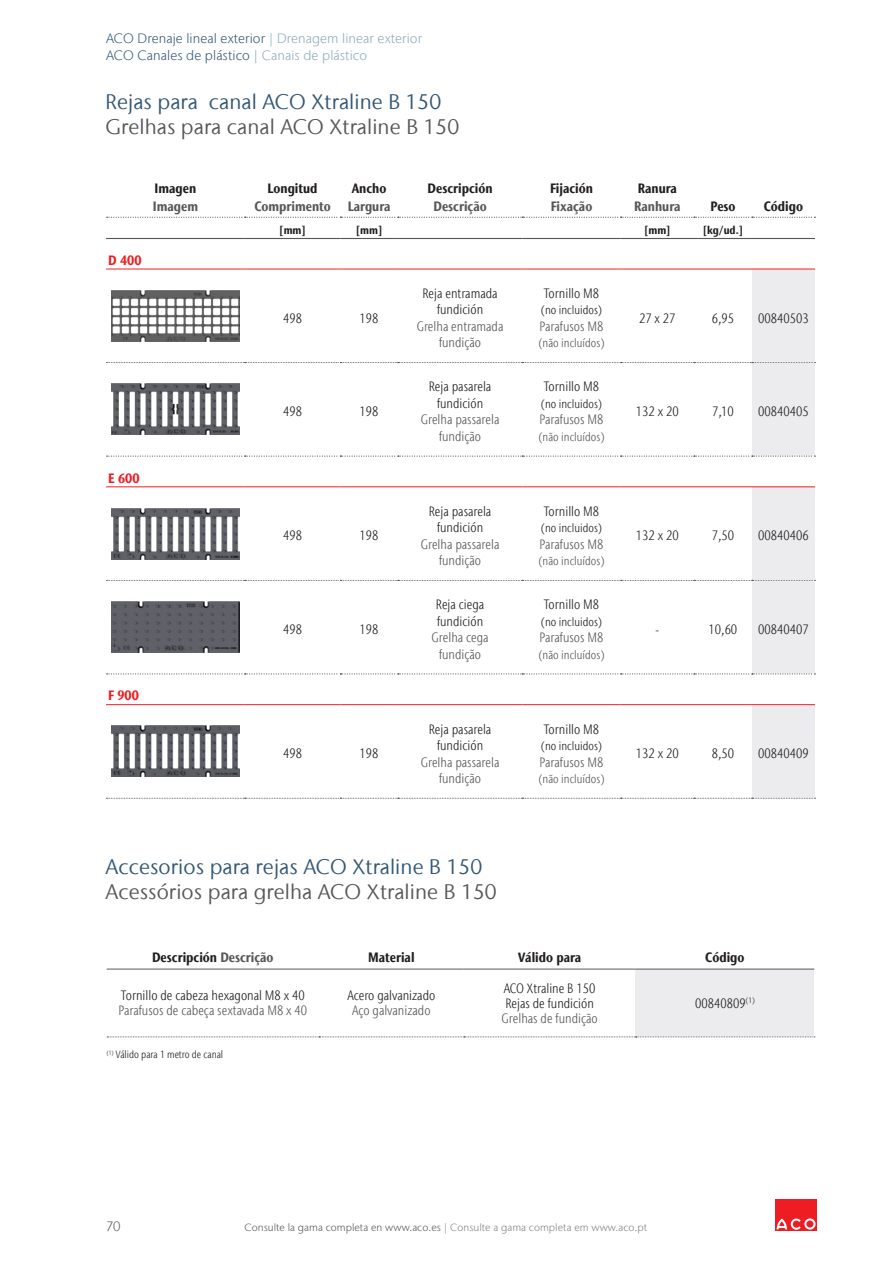
<style>
.page{position:relative;width:893px;height:1263px;background:#fff}
.page>*{position:absolute;margin:0;border:0;box-sizing:border-box;transform-origin:0 0}
.Intermediate_heading_-_blue{font:21px/25.2px "Stone Sans IIITC Com";letter-spacing:.005em;color:#57585a}
.Text{font:300 condensed 13.5px/16.5px "Stone Sans IIITC Com";color:#231f20;text-align:center}
.Text-2{font:300 condensed 13.5px/16.5px "Stone Sans IIITC Com";color:#57585a;text-align:center}
.X-axis{font:700 condensed 13.5px "Stone Sans IIITC Com";color:#231f20}
.t1{font:300 13.5px/17.9px "Stone Sans IIITC Com";letter-spacing:.005em;color:#335875}
.X-axis-2{font:700 condensed 13.5px "Stone Sans IIITC Com";color:#57585a}
.Product_name___Detail{font:700 condensed 13.5px "Stone Sans IIITC Com";color:#ee1d23}
.t2{font:300 13.5px "Stone Sans IIITC Com";color:#57585a}
.Text-3{font:300 condensed 12px "Stone Sans IIITC Com";color:#57585a}
.Text-4{font:300 condensed 12px "Stone Sans IIITC Com";color:#231f20}
.X-axis___Dimensions{font:700 condensed 11.25px "Stone Sans IIITC Com";color:#231f20}
.t3{font:300 10.5px "Stone Sans IIITC Pro";letter-spacing:.005em;color:#57585a}
.t4{font:300 condensed 10.5px "Stone Sans IIITC Com";color:#231f20}
.s1{color:#8aacbc}
.s2{color:#335875}
.s3{color:#231f20}
.s4{color:#57585a}
.s5{color:#808285}
</style>
<div class="page">
<div style="left:775px;top:1199px;width:13px;height:32px;background:#ee1d23"></div>
<div style="left:789px;top:1199px;width:13px;height:32px;background:#ee1d23"></div>
<div style="left:803px;top:1199px;width:13px;height:32px;background:#ee1d23"></div>
<svg style="left:776px;top:1218px;width:39px;height:12px"></svg>
<svg style="left:107px;top:217px;width:708px;height:1px"></svg>
<hr style="left:106px;top:238px;width:139px;height:1px;background:#57585a">
<hr style="left:245px;top:238px;width:95px;height:1px;background:#57585a">
<hr style="left:340px;top:238px;width:58px;height:1px;background:#57585a">
<hr style="left:398px;top:238px;width:124px;height:1px;background:#57585a">
<hr style="left:522px;top:238px;width:99px;height:1px;background:#57585a">
<hr style="left:621px;top:238px;width:73px;height:1px;background:#57585a">
<hr style="left:694px;top:238px;width:58px;height:1px;background:#57585a">
<hr style="left:752px;top:238px;width:63px;height:1px;background:#57585a">
<svg style="left:106px;top:269px;width:710px;height:530px"></svg>
<img style="left:112px;top:290px;width:127px;height:51px">
<img style="left:112px;top:384px;width:127px;height:51px">
<img style="left:112px;top:508px;width:127px;height:51px">
<img style="left:112px;top:602px;width:127px;height:51px">
<img style="left:112px;top:726px;width:127px;height:51px">
<div style="left:635px;top:969px;width:179px;height:68px;background:#ececee"></div>
<svg style="left:107px;top:1036px;width:708px;height:1px"></svg>
<hr style="left:107px;top:969px;width:212px;height:1px;background:#57585a">
<hr style="left:319px;top:969px;width:145px;height:1px;background:#57585a">
<hr style="left:464px;top:969px;width:171px;height:1px;background:#57585a">
<hr style="left:635px;top:969px;width:179px;height:1px;background:#57585a">
<p class="t1" style="left:106px;top:29px;width:317px">ACO Drenaje lineal exterior <span class="s1">| Drenagem linear exterior<br></span>ACO Canales de plástico <span class="s1">| Canais de plástico</span></p>
<p class="Intermediate_heading_-_blue" style="left:105px;top:89px;width:355px"><span class="s2">Rejas para canal ACO Xtraline B 150<br></span>Grelhas para canal ACO Xtraline B 150</p>
<p class="X-axis" style="left:155px;top:180px;width:43px">Imagen</p>
<p class="X-axis-2" style="left:153px;top:198px;width:47px">Imagem</p>
<p class="X-axis" style="left:268px;top:180px;width:51px">Longitud</p>
<p class="X-axis-2" style="left:254px;top:198px;width:78px">Comprimento</p>
<p class="X-axis" style="left:352px;top:180px;width:36px">Ancho</p>
<p class="X-axis-2" style="left:348px;top:198px;width:44px">Largura</p>
<p class="X-axis" style="left:428px;top:180px;width:66px">Descripción</p>
<p class="X-axis-2" style="left:433px;top:198px;width:55px">Descrição</p>
<p class="X-axis" style="left:550px;top:180px;width:44px">Fijación</p>
<p class="X-axis-2" style="left:551px;top:198px;width:43px">Fixação</p>
<p class="X-axis" style="left:638px;top:180px;width:41px">Ranura</p>
<p class="X-axis-2" style="left:634px;top:198px;width:48px">Ranhura</p>
<p class="X-axis" style="left:710px;top:198px;width:27px">Peso</p>
<p class="X-axis" style="left:764px;top:198px;width:41px">Código</p>
<p class="Product_name___Detail" style="left:108px;top:251px;width:35px">D 400</p>
<p class="Product_name___Detail" style="left:108px;top:469px;width:33px">E 600</p>
<p class="Product_name___Detail" style="left:108px;top:687px;width:32px">F 900</p>
<p class="X-axis___Dimensions" style="left:279px;top:223px;width:28px">[mm]</p>
<p class="X-axis___Dimensions" style="left:356px;top:223px;width:28px">[mm]</p>
<p class="X-axis___Dimensions" style="left:644px;top:223px;width:28px">[mm]</p>
<p class="X-axis___Dimensions" style="left:703px;top:223px;width:42px">[kg/ud.]</p>
<p class="Text" style="left:283px;top:310px;width:20px">498</p>
<p class="Text" style="left:360px;top:310px;width:20px">198</p>
<p class="Text" style="left:423px;top:285px;width:77px">Reja entramada</p>
<p class="Text" style="left:437px;top:301px;width:48px">fundición</p>
<p class="Text-2" style="left:417px;top:318px;width:88px">Grelha entramada fundição</p>
<p class="Text" style="left:544px;top:285px;width:57px">Tornillo M8</p>
<p class="Text-4" style="left:541px;top:303px;width:62px">(no incluidos)</p>
<p class="Text-2" style="left:540px;top:318px;width:65px">Parafusos M8</p>
<p class="Text-3" style="left:539px;top:336px;width:67px">(não incluídos)</p>
<p class="Text" style="left:639px;top:310px;width:38px">27 x 27</p>
<p class="Text" style="left:712px;top:310px;width:24px">6,95</p>
<p class="Text" style="left:758px;top:310px;width:52px">00840503</p>
<p class="Text" style="left:283px;top:403px;width:20px">498</p>
<p class="Text" style="left:360px;top:403px;width:20px">198</p>
<p class="Text-2" style="left:421px;top:378px;width:80px"><span class="s3">Reja pasarela fundición<br></span>Grelha passarela fundição</p>
<p class="Text" style="left:544px;top:378px;width:57px">Tornillo M8</p>
<p class="Text-4" style="left:541px;top:396px;width:62px">(no incluidos)</p>
<p class="Text-2" style="left:540px;top:411px;width:65px">Parafusos M8</p>
<p class="Text-3" style="left:539px;top:429px;width:67px">(não incluídos)</p>
<p class="Text" style="left:636px;top:403px;width:44px">132 x 20</p>
<p class="Text" style="left:712px;top:403px;width:23px">7,10</p>
<p class="Text" style="left:758px;top:403px;width:52px">00840405</p>
<p class="Text" style="left:283px;top:527px;width:20px">498</p>
<p class="Text" style="left:360px;top:527px;width:20px">198</p>
<p class="Text" style="left:429px;top:503px;width:64px">Reja pasarela fundición</p>
<p class="Text-2" style="left:421px;top:536px;width:80px">Grelha passarela fundição</p>
<p class="Text" style="left:544px;top:503px;width:57px">Tornillo M8</p>
<p class="Text-4" style="left:541px;top:521px;width:62px">(no incluidos)</p>
<p class="Text-2" style="left:540px;top:536px;width:65px">Parafusos M8</p>
<p class="Text-3" style="left:539px;top:554px;width:67px">(não incluídos)</p>
<p class="Text" style="left:636px;top:527px;width:44px">132 x 20</p>
<p class="Text" style="left:712px;top:527px;width:24px">7,50</p>
<p class="Text" style="left:758px;top:527px;width:52px">00840406</p>
<p class="Text" style="left:283px;top:621px;width:20px">498</p>
<p class="Text" style="left:360px;top:621px;width:20px">198</p>
<p class="Text" style="left:436px;top:596px;width:50px;text-align:left">Reja ciega fundición</p>
<p class="Text-2" style="left:432px;top:629px;width:59px">Grelha cega fundição</p>
<p class="Text" style="left:544px;top:596px;width:57px">Tornillo M8</p>
<p class="Text-4" style="left:541px;top:614px;width:62px">(no incluidos)</p>
<p class="Text-2" style="left:540px;top:629px;width:65px">Parafusos M8</p>
<p class="Text-3" style="left:539px;top:647px;width:67px">(não incluídos)</p>
<p class="Text" style="left:655px;top:621px;width:5px">-</p>
<p class="Text" style="left:709px;top:621px;width:30px">10,60</p>
<p class="Text" style="left:758px;top:621px;width:52px">00840407</p>
<p class="Text" style="left:283px;top:745px;width:20px">498</p>
<p class="Text" style="left:360px;top:745px;width:20px">198</p>
<p class="Text" style="left:429px;top:720px;width:64px">Reja pasarela fundición</p>
<p class="Text-2" style="left:421px;top:753px;width:80px">Grelha passarela fundição</p>
<p class="Text" style="left:544px;top:720px;width:57px">Tornillo M8</p>
<p class="Text-4" style="left:541px;top:738px;width:62px">(no incluidos)</p>
<p class="Text-2" style="left:540px;top:753px;width:65px">Parafusos M8</p>
<p class="Text-3" style="left:539px;top:771px;width:67px">(não incluídos)</p>
<p class="Text" style="left:636px;top:745px;width:44px">132 x 20</p>
<p class="Text" style="left:712px;top:745px;width:24px">8,50</p>
<p class="Text" style="left:758px;top:745px;width:52px">00840409</p>
<p class="Intermediate_heading_-_blue" style="left:105px;top:854px;width:393px"><span class="s2">Accesorios para rejas ACO Xtraline B 150<br></span>Acessórios para grelha ACO Xtraline B 150</p>
<p class="X-axis" style="left:152px;top:948px;width:123px">Descripción <span class="s4">Descrição</span></p>
<p class="X-axis" style="left:368px;top:948px;width:48px">Material</p>
<p class="X-axis" style="left:518px;top:948px;width:65px">Válido para</p>
<p class="X-axis" style="left:705px;top:948px;width:41px">Código</p>
<p class="Text" style="left:121px;top:987px;width:185px">Tornillo de cabeza hexagonal M8 x 40</p>
<p class="Text-2" style="left:118px;top:1002px;width:190px">Parafusos de cabeça sextavada M8 x 40</p>
<p class="Text" style="left:504px;top:980px;width:93px">ACO Xtraline B 150</p>
<p class="Text" style="left:505px;top:995px;width:90px">Rejas de fundición</p>
<p class="Text-2" style="left:502px;top:1010px;width:98px">Grelhas de fundição</p>
<p class="Text" style="left:347px;top:987px;width:89px">Acero galvanizado</p>
<p class="Text-2" style="left:352px;top:1002px;width:80px">Aço galvanizado</p>
<p class="Text" style="left:695px;top:995px;width:61px">00840809<sup>(1)</sup></p>
<p class="t4" style="left:107px;top:1048px;width:118px"><sup>(1)</sup> Válido para 1 metro de canal</p>
<p class="t2" style="left:106px;top:1218px;width:16px">70</p>
<p class="t3" style="left:244px;top:1221px;width:404px">Consulte la gama completa en www.aco.es <span class="s5">| Consulte a gama completa em www.aco.pt</span></p>
</div>
